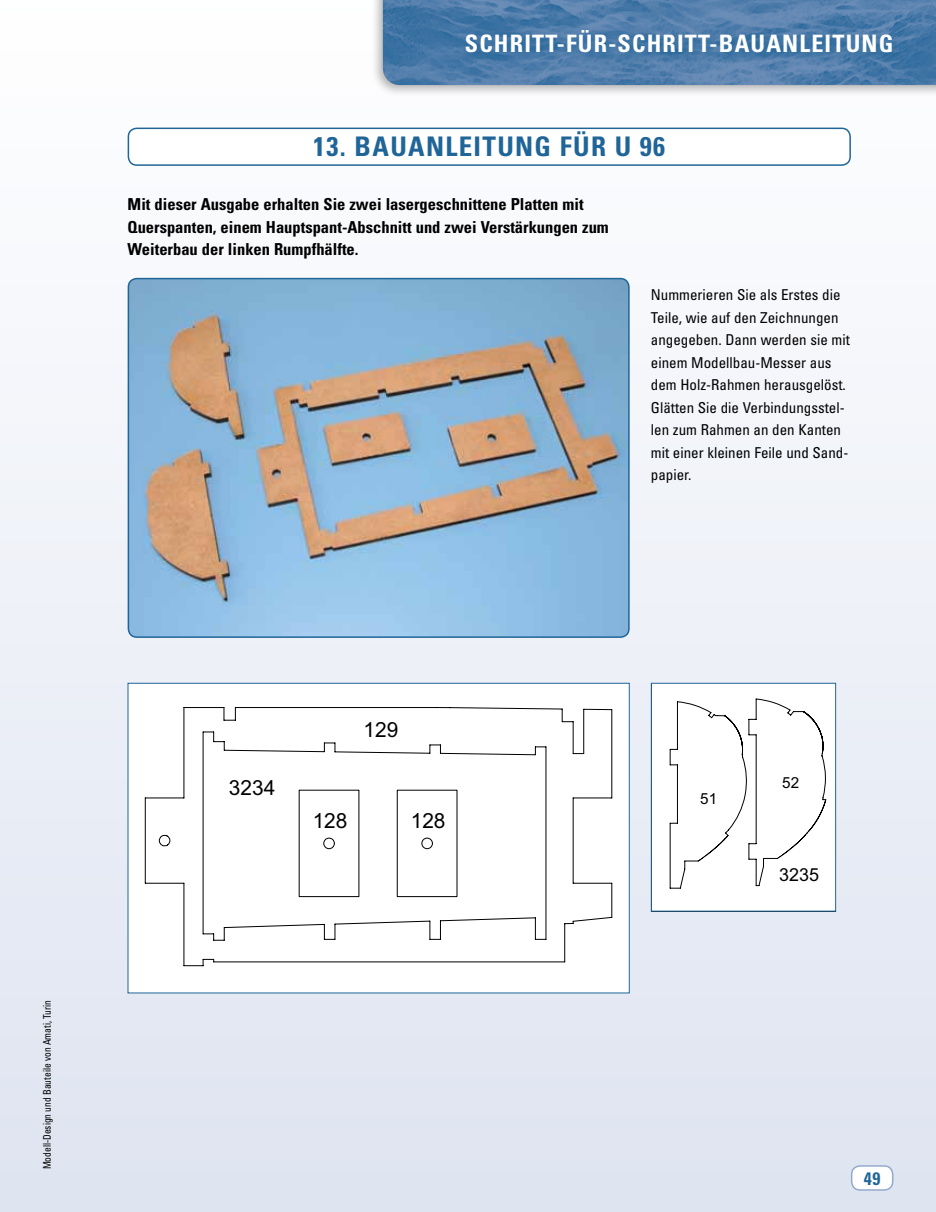
<style>
.page{position:relative;width:936px;height:1212px;background:#fff}
.page>*{position:absolute;margin:0;border:0;box-sizing:border-box;transform-origin:0 0}
.t1{font:700 condensed 27px "Univers";letter-spacing:.05em;color:#206598}
.t2{font:700 condensed 24px "Univers";letter-spacing:.05em;color:#fff}
.t3{font:20.85px "Arial";color:#000}
.t4{font:18px "Arial";color:#000}
.t5{font:700 condensed 18px "Univers";color:#206598}
.t6{font:700 condensed 16.5px/22.5px "Univers";color:#000}
.t7{font:15.3px "Arial";color:#000}
.t8{font:condensed 15px/22.5px "Univers";color:#000}
.t9{font:condensed 10.5px "Univers";color:#000;scale:.9 1}
</style>
<div class="page">
<div style="left:0;top:0;width:935px;height:1212px;background:linear-gradient(to bottom,#feffff,#dee4f0)"></div>
<div style="left:851px;top:1166px;width:41px;height:24px;background:#fff;border-radius:9px"></div>
<div style="left:850px;top:1165px;width:43px;height:26px;border:2px solid #93aacb;border-radius:9px"></div>
<div style="left:128px;top:128px;width:722px;height:37px;background:#fff;border-radius:9px"></div>
<div style="left:128px;top:128px;width:722px;height:38px;border:2px solid #206598;border-radius:9px"></div>
<div style="left:371px;top:0;width:564px;height:97px;background:#000;opacity:.3"></div>
<img style="left:383px;top:0;width:552px;height:85px">
<svg style="left:461px;top:26px;width:441px;height:38px;background:#4577a6"></svg>
<img style="left:128px;top:279px;width:501px;height:358px">
<div style="left:128px;top:278px;width:501px;height:360px;border:2px solid #206598;border-radius:9px"></div>
<svg style="left:653px;top:685px;width:181px;height:224px"></svg>
<div style="left:651px;top:683px;width:185px;height:228px;border:1px solid #206598"></div>
<svg style="left:130px;top:685px;width:497px;height:306px"></svg>
<svg style="left:397px;top:790px;width:60px;height:107px"></svg>
<div style="left:128px;top:683px;width:501px;height:310px;border:1px solid #206598"></div>
<h2 class="t2" style="left:465px;top:29px;width:332px">SCHRITT-FÜR-SCHRITT-BAUANLEITUNG</h2>
<h1 class="t1" style="left:313px;top:130px;width:353px">13. bauanleitung für u 96</h1>
<p class="t6" style="left:128px;top:193px;width:482px">Mit dieser Ausgabe erhalten Sie zwei lasergeschnittene Platten mit<br>Querspanten, einem Hauptspant-Abschnitt und zwei Verstärkungen zum<br>Weiterbau der linken Rumpfhälfte.</p>
<p class="t8" style="left:651px;top:284px;width:200px">Nummerieren Sie als Erstes die<br>Teile, wie auf den Zeichnungen angegeben. Dann werden sie mit einem Modellbau-Messer aus dem Holz-Rahmen herausgelöst.<br>Glätten Sie die Verbindungsstel&shy;len zum Rahmen an den Kanten mit einer kleinen Feile und Sand&shy;papier.</p>
<p class="t9" style="left:41px;top:1169px;width:190px;rotate:-90deg">Modell-Design und Bauteile von Amati, Turin</p>
<h3 class="t3" style="left:229px;top:774px;width:48px">3234</h3>
<h3 class="t3" style="left:363px;top:716px;width:36px">129</h3>
<h3 class="t3" style="left:312px;top:807px;width:36px">128</h3>
<h3 class="t3" style="left:411px;top:807px;width:36px">128</h3>
<p class="t7" style="left:700px;top:789px;width:18px">51</p>
<p class="t7" style="left:782px;top:773px;width:18px">52</p>
<p class="t4" style="left:779px;top:863px;width:41px">3235</p>
<p class="t5" style="left:863px;top:1167px;width:18px">49</p>
</div>
